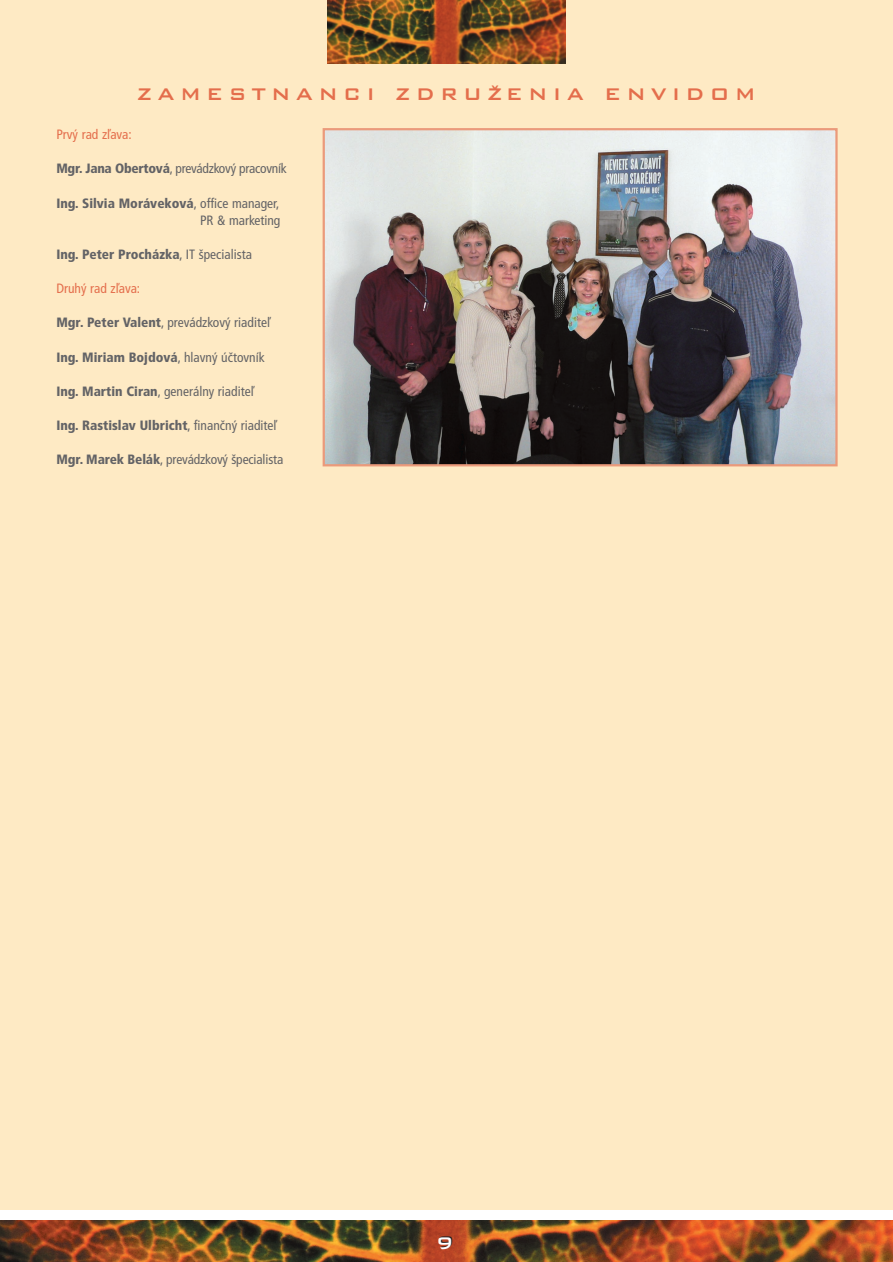
<style>
.page{position:relative;width:893px;height:1262px;background:#fff}
.page>*{position:absolute;margin:0;border:0;box-sizing:border-box;transform-origin:0 0}
.t1{font:500 22.5px "Bank Gothic BT";letter-spacing:.23em;color:#e46e4c}
.t2{font:500 22.5px "Bank Gothic BT";color:#fff}
.t3{font:13.5px/17.1px "Frutiger Cond CE";letter-spacing:-.01em;color:#636366;text-align:right}
.t4{font:900 13.5px "Frutiger Cond CE";color:#636366}
.t5{font:13.5px "Frutiger Cond CE";color:#e46e4c}
.s1{font-weight:900}
.s2{font-weight:400}
</style>
<div class="page">
<img style="left:0;top:1220px;width:892px;height:42px">
<div style="left:0;top:0;width:892px;height:1209px;background:#feeac4"></div>
<img style="left:325px;top:131px;width:509px;height:332px">
<div style="left:322px;top:128px;width:515px;height:338px;border:2px solid #eb9a7b"></div>
<img style="left:327px;top:0;width:238px;height:64px">
<h1 class="t1" style="left:137px;top:79px;width:620px">ZAMESTNANCI ZDRUZˇENIA ENVIDOM</h1>
<p class="t5" style="left:56px;top:129px;width:77px">Prv˘ rad zºava:</p>
<p class="t3" style="left:56px;top:162px;width:232px"><span class="s1">Mgr. Jana Obertová</span>, prevádzkov˘ pracovník</p>
<p class="t3" style="left:56px;top:196px;width:225px"><span class="s1">Ing. Silvia Moráveková</span>, office manager,<br>PR &amp; marketing</p>
<p class="t4" style="left:56px;top:249px;width:197px">Ing. Peter Procházka<span class="s2">, IT ‰pecialista</span></p>
<p class="t5" style="left:56px;top:283px;width:85px">Druh˘ rad zºava:</p>
<p class="t3" style="left:56px;top:315px;width:216px"><span class="s1">Mgr. Peter Valent</span>, prevádzkov˘ riaditeº</p>
<p class="t4" style="left:56px;top:352px;width:210px">Ing. Miriam Bojdová<span class="s2">, hlavn˘ úãtovník</span></p>
<p class="t3" style="left:56px;top:384px;width:200px"><span class="s1">Ing. Martin Ciran</span>, generálny riaditeº</p>
<p class="t4" style="left:56px;top:420px;width:222px">Ing. Rastislav Ulbricht<span class="s2">, finanãn˘ riaditeº</span></p>
<p class="t3" style="left:56px;top:452px;width:228px"><span class="s1">Mgr. Marek Belák</span>, prevádzkov˘ ‰pecialista</p>
<h1 class="t2" style="left:436px;top:1228px;width:19px">9</h1>
</div>
